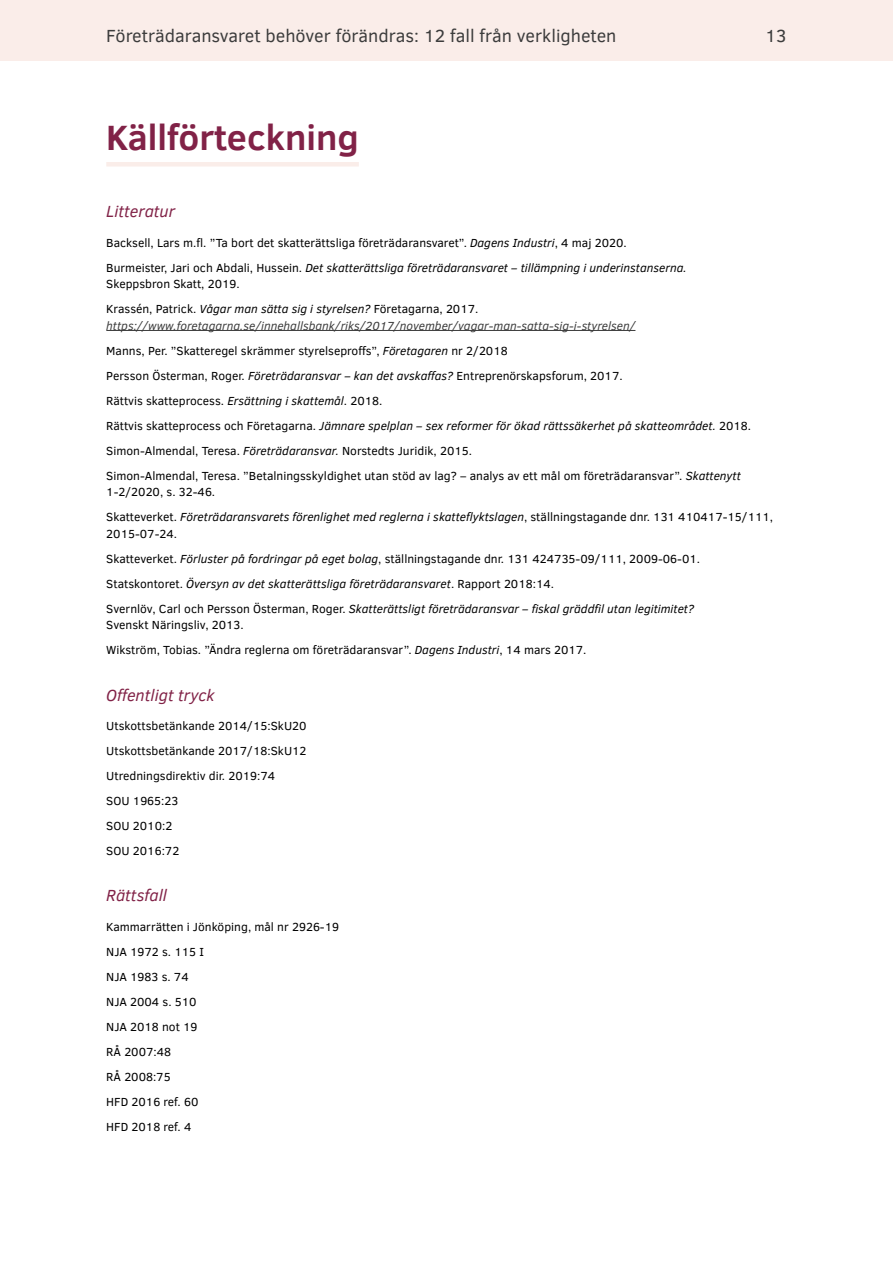
<style>
.page{position:relative;width:893px;height:1263px;background:#fff}
.page>*{position:absolute;margin:0;border:0;box-sizing:border-box;transform-origin:0 0}
.Rubrik_1{font:700 36px "Clear Sans";color:#812247}
.t1{font:18px "Clear Sans";color:#3c3c3c}
.Rubrik_3_EJ_TOC{font:italic 16.5px "Clear Sans";color:#812247}
.Fotnot{font:12px/16.5px "Clear Sans";color:#000}
.Fotnot-2{font:italic 12px/16.5px "Clear Sans";color:#000}
.Fotnot-3{font:italic 12px/16.5px "Clear Sans";color:#3c3c3c}
.s1{font-style:italic}
.s2{font-style:normal}
.s3{font-style:normal;color:#000}
.s4{color:#000}
</style>
<div class="page">
<div style="left:0;top:0;width:893px;height:61px;background:#faede9"></div>
<hr style="left:106px;top:162px;width:253px;height:4px;background:#faede9">
<hr style="left:106px;top:330px;width:529px;height:1px;background:#3c3c3c">
<h2 class="t1" style="left:106px;top:24px;width:512px">Företrädaransvaret behöver förändras: 12 fall från verkligheten</h2>
<h2 class="t1" style="left:765px;top:24px;width:23px">13</h2>
<p class="Rubrik_1" style="left:106px;top:111px;width:254px">Källförteckning</p>
<p class="Rubrik_3_EJ_TOC" style="left:106px;top:200px;width:70px">Litteratur</p>
<p class="Fotnot" style="left:106px;top:234px;width:522px">Backsell, Lars m.fl. ”Ta bort det skatterättsliga företrädaransvaret”. <span class="s1">Dagens Industri</span>, 4 maj 2020.</p>
<p class="Fotnot-2" style="left:106px;top:259px;width:582px"><span class="s2">Burmeister, Jari och Abdali, Hussein.</span> Det skatterättsliga företrädaransvaret – tillämpning i underinstanserna.<br><span class="s2">Skeppsbron Skatt, 2019.</span></p>
<p class="Fotnot-3" style="left:106px;top:300px;width:531px"><span class="s3">Krassén, Patrick.</span> <span class="s4">Vågar man sätta sig i styrelsen?</span> <span class="s3">Företagarna, 2017. </span>https://www.foretagarna.se/innehallsbank/riks/2017/november/vagar-man-satta-sig-i-styrelsen/</p>
<p class="Fotnot" style="left:106px;top:342px;width:403px">Manns, Per. ”Skatteregel skrämmer styrelseproffs”, <span class="s1">Företagaren</span> nr 2/2018</p>
<p class="Fotnot" style="left:106px;top:367px;width:518px">Persson Österman, Roger. <span class="s1">Företrädaransvar – kan det avskaffas?</span> Entreprenörskapsforum, 2017.</p>
<p class="Fotnot" style="left:106px;top:392px;width:278px">Rättvis skatteprocess. <span class="s1">Ersättning i skattemål</span>. 2018.</p>
<p class="Fotnot-2" style="left:106px;top:417px;width:646px"><span class="s2">Rättvis skatteprocess och Företagarna.</span> Jämnare spelplan – sex reformer för ökad rättssäkerhet på skatteområdet. <span class="s2">2018.</span></p>
<p class="Fotnot" style="left:106px;top:442px;width:367px">Simon-Almendal, Teresa. <span class="s1">Företrädaransvar.</span> Norstedts Juridik, 2015.</p>
<p class="Fotnot" style="left:106px;top:467px;width:636px">Simon-Almendal, Teresa. ”Betalningsskyldighet utan stöd av lag? – analys av ett mål om företrädaransvar”. <span class="s1">Skattenytt<br></span>1-2/2020, s. 32-46.</p>
<p class="Fotnot" style="left:106px;top:509px;width:668px">Skatteverket. <span class="s1">Företrädaransvarets förenlighet med reglerna i skatteflyktslagen</span>, ställningstagande dnr. 131 410417-15/111,<br>2015-07-24.</p>
<p class="Fotnot" style="left:106px;top:550px;width:595px">Skatteverket. <span class="s1">Förluster på fordringar på eget bolag</span>, ställningstagande dnr. 131 424735-09/111, 2009-06-01.</p>
<p class="Fotnot-2" style="left:106px;top:575px;width:449px"><span class="s2">Statskontoret.</span> Översyn av det skatterättsliga företrädaransvaret<span class="s2">. Rapport 2018:14.</span></p>
<p class="Fotnot-2" style="left:106px;top:600px;width:589px"><span class="s2">Svernlöv, Carl och Persson Österman, Roger.</span> Skatterättsligt företrädaransvar – fiskal gräddfil utan legitimitet?<br><span class="s2">Svenskt Näringsliv, 2013.</span></p>
<p class="Fotnot" style="left:106px;top:642px;width:482px">Wikström, Tobias. ”Ändra reglerna om företrädaransvar”. <span class="s1">Dagens Industri</span>, 14 mars 2017.</p>
<p class="Rubrik_3_EJ_TOC" style="left:106px;top:684px;width:110px">Offentligt tryck</p>
<p class="Fotnot" style="left:106px;top:717px;width:202px">Utskottsbetänkande 2014/15:SkU20</p>
<p class="Fotnot" style="left:106px;top:742px;width:202px">Utskottsbetänkande 2017/18:SkU12</p>
<p class="Fotnot" style="left:106px;top:767px;width:170px">Utredningsdirektiv dir. 2019:74</p>
<p class="Fotnot" style="left:106px;top:792px;width:74px">SOU 1965:23</p>
<p class="Fotnot" style="left:106px;top:817px;width:68px">SOU 2010:2</p>
<p class="Fotnot" style="left:106px;top:842px;width:74px">SOU 2016:72</p>
<p class="Rubrik_3_EJ_TOC" style="left:106px;top:884px;width:62px">Rättsfall</p>
<p class="Fotnot" style="left:106px;top:918px;width:234px">Kammarrätten i Jönköping, mål nr 2926-19</p>
<p class="Fotnot" style="left:106px;top:943px;width:99px">NJA 1972 s. 115 I</p>
<p class="Fotnot" style="left:106px;top:968px;width:84px">NJA 1983 s. 74</p>
<p class="Fotnot" style="left:106px;top:993px;width:92px">NJA 2004 s. 510</p>
<p class="Fotnot" style="left:106px;top:1018px;width:93px">NJA 2018 not 19</p>
<p class="Fotnot" style="left:106px;top:1043px;width:66px">RÅ 2007:48</p>
<p class="Fotnot" style="left:106px;top:1068px;width:66px">RÅ 2008:75</p>
<p class="Fotnot" style="left:106px;top:1093px;width:94px">HFD 2016 ref. 60</p>
<p class="Fotnot" style="left:106px;top:1118px;width:87px">HFD 2018 ref. 4</p>
</div>
